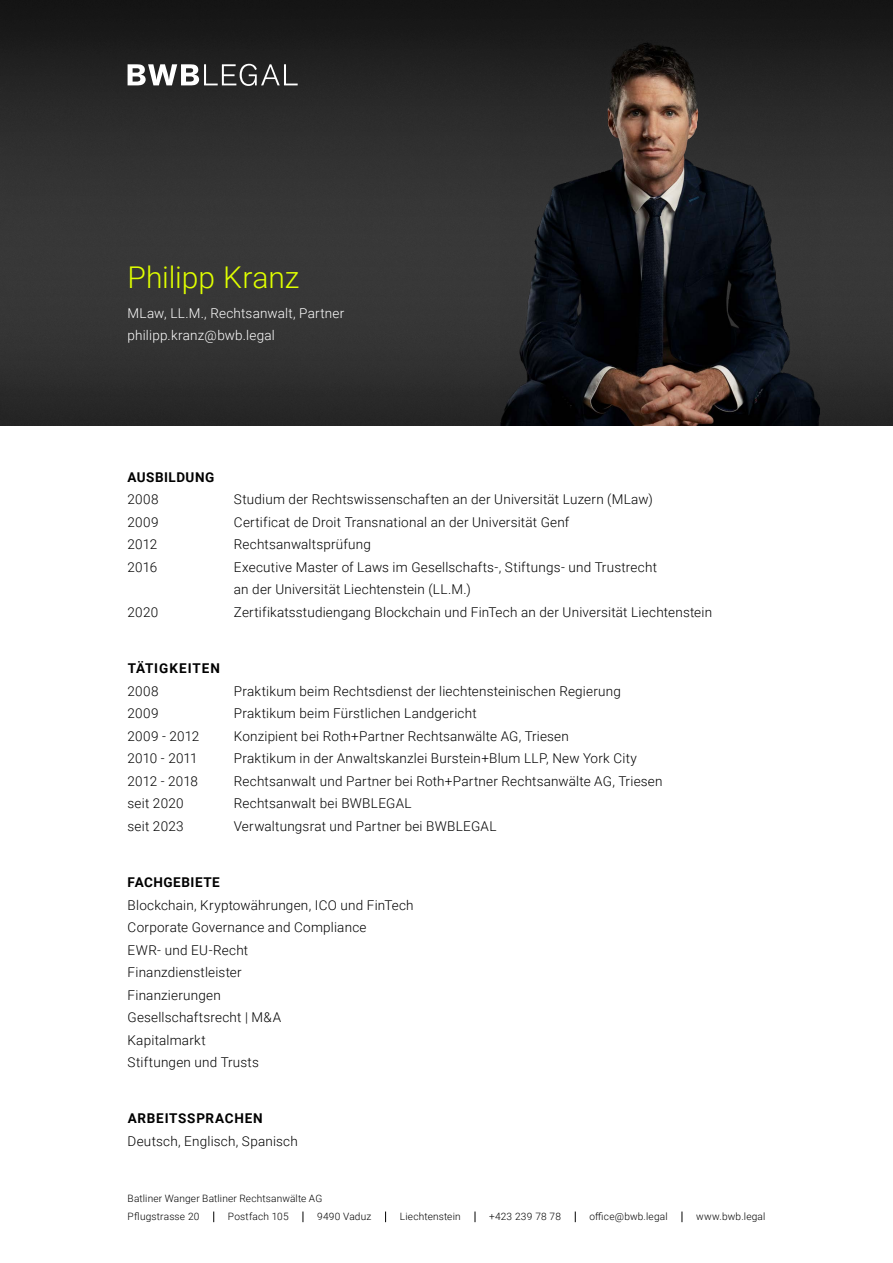
<style>
.page{position:relative;width:893px;height:1263px;background:#fff}
.page>*{position:absolute;margin:0;border:0;box-sizing:border-box;transform-origin:0 0}
.t1{font:300 30px "Roboto";letter-spacing:-.005em;color:#dfff00}
.t2{font:300 13.5px/22.5px "Roboto";letter-spacing:.015em;color:#000}
.t3{font:300 13.5px/22.5px "Roboto";letter-spacing:.015em;color:#fff}
.t4{font:700 13.5px "Roboto";letter-spacing:.045em;color:#000}
.t5{font:700 13.5px "Roboto";letter-spacing:.07em;color:#000}
.t6{font:300 10.2px/18px "Roboto";letter-spacing:.015em;color:#000}
</style>
<div class="page">
<img style="left:0;top:0;width:893px;height:425px">
<img style="left:500px;top:40px;width:319px;height:385px">
<svg style="left:128px;top:64px;width:170px;height:22px"></svg>
<h1 class="t1" style="left:128px;top:256px;width:173px">Philipp Kranz</h1>
<p class="t3" style="left:128px;top:301px;width:218px">MLaw, LL.M., Rechtsanwalt, Partner philipp.kranz@bwb.legal</p>
<p class="t4" style="left:128px;top:468px;width:88px">AUSBILDUNG</p>
<p class="t2" style="left:128px;top:488px;width:33px">2008</p>
<p class="t2" style="left:234px;top:488px;width:420px">Studium der Rechtswissenschaften an der Universität Luzern (MLaw)</p>
<p class="t2" style="left:128px;top:510px;width:33px">2009</p>
<p class="t2" style="left:234px;top:510px;width:337px">Certificat de Droit Transnational an der Universität Genf</p>
<p class="t2" style="left:128px;top:533px;width:31px">2012</p>
<p class="t2" style="left:234px;top:533px;width:139px">Rechtsanwaltsprüfung</p>
<p class="t2" style="left:128px;top:555px;width:31px">2016</p>
<p class="t2" style="left:234px;top:555px;width:425px">Executive Master of Laws im Gesellschafts-, Stiftungs- und Trustrecht an der Universität Liechtenstein (LL.M.)</p>
<p class="t2" style="left:128px;top:600px;width:32px">2020</p>
<p class="t2" style="left:234px;top:600px;width:480px">Zertifikatsstudiengang Blockchain und FinTech an der Universität Liechtenstein</p>
<p class="t5" style="left:128px;top:659px;width:94px">TÄTIGKEITEN</p>
<p class="t2" style="left:128px;top:679px;width:33px">2008</p>
<p class="t2" style="left:234px;top:679px;width:389px">Praktikum beim Rechtsdienst der liechtensteinischen Regierung</p>
<p class="t2" style="left:128px;top:702px;width:33px">2009</p>
<p class="t2" style="left:234px;top:702px;width:244px">Praktikum beim Fürstlichen Landgericht</p>
<p class="t2" style="left:128px;top:724px;width:73px">2009 - 2012</p>
<p class="t2" style="left:234px;top:724px;width:337px">Konzipient bei Roth+Partner Rechtsanwälte AG, Triesen</p>
<p class="t2" style="left:128px;top:747px;width:72px">2010 - 2011</p>
<p class="t2" style="left:234px;top:747px;width:405px">Praktikum in der Anwaltskanzlei Burstein+Blum LLP, New York City</p>
<p class="t2" style="left:128px;top:769px;width:72px">2012 - 2018</p>
<p class="t2" style="left:234px;top:769px;width:430px">Rechtsanwalt und Partner bei Roth+Partner Rechtsanwälte AG, Triesen</p>
<p class="t2" style="left:128px;top:792px;width:58px">seit 2020</p>
<p class="t2" style="left:234px;top:792px;width:179px">Rechtsanwalt bei BWBLEGAL</p>
<p class="t2" style="left:128px;top:814px;width:58px">seit 2023</p>
<p class="t2" style="left:234px;top:814px;width:264px">Verwaltungsrat und Partner bei BWBLEGAL</p>
<p class="t4" style="left:128px;top:873px;width:94px">FACHGEBIETE</p>
<p class="t2" style="left:128px;top:893px;width:288px">Blockchain, Kryptowährungen, ICO und FinTech<br>Corporate Governance and Compliance<br>EWR- und EU-Recht<br>Finanzdienstleister<br>Finanzierungen<br>Gesellschaftsrecht | M&amp;A<br>Kapitalmarkt<br>Stiftungen und Trusts</p>
<p class="t4" style="left:128px;top:1109px;width:136px">ARBEITSSPRACHEN</p>
<p class="t2" style="left:128px;top:1129px;width:172px">Deutsch, Englisch, Spanisch</p>
<p class="t6" style="left:128px;top:1189px;width:196px">Batliner Wanger Batliner Rechtsanwälte AG<br>Pflugstrasse 20</p>
<p class="t6" style="left:228px;top:1207px;width:62px">Postfach 105</p>
<p class="t6" style="left:317px;top:1207px;width:56px">9490 Vaduz</p>
<p class="t6" style="left:400px;top:1207px;width:62px">Liechtenstein</p>
<p class="t6" style="left:489px;top:1207px;width:73px">+423 239 78 78</p>
<p class="t6" style="left:589px;top:1207px;width:80px">office@bwb.legal</p>
<p class="t6" style="left:696px;top:1207px;width:71px">www.bwb.legal</p>
</div>
